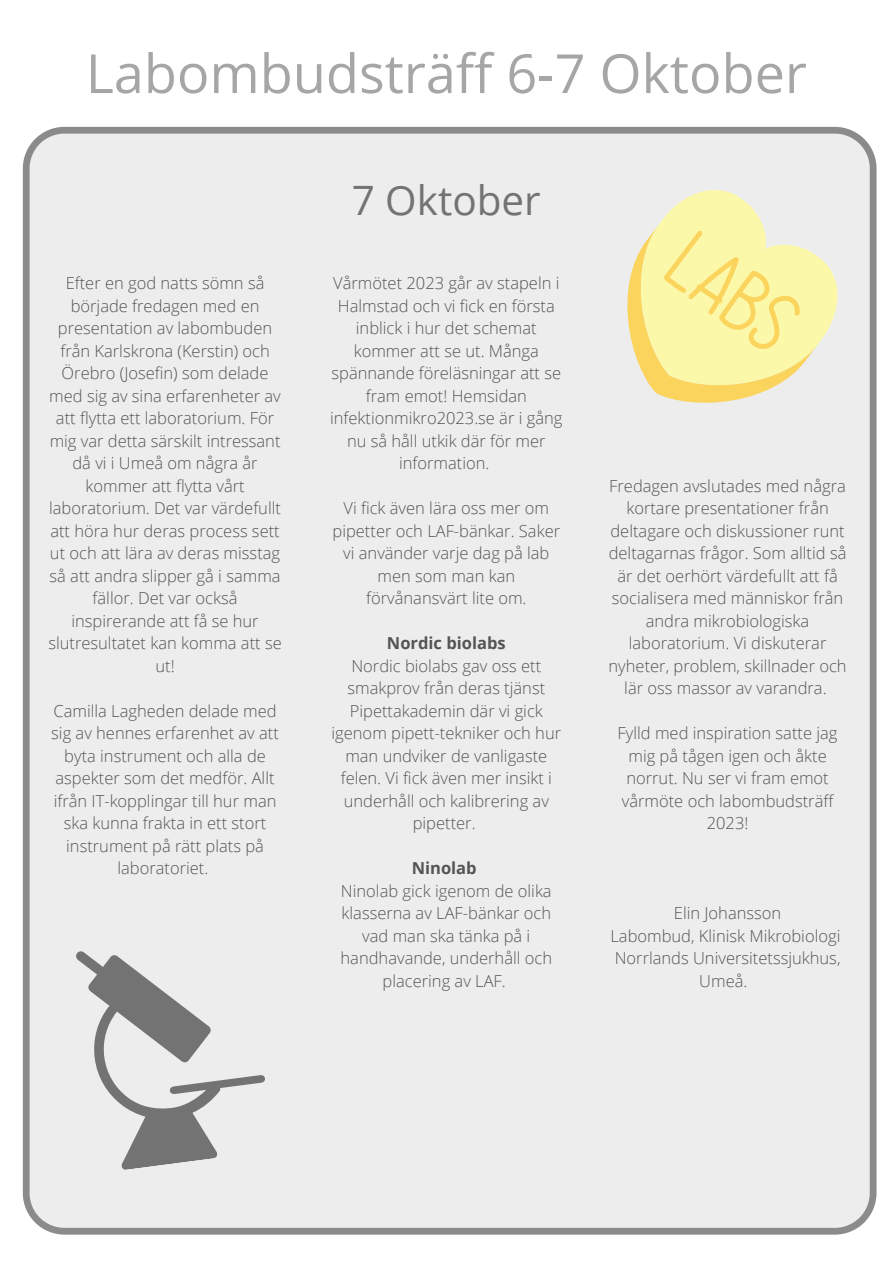
<style>
.page{position:relative;width:893px;height:1264px;background:#fff}
.page>*{position:absolute;margin:0;border:0;box-sizing:border-box;transform-origin:0 0}
.t1{font:54px "Open Sans";color:#a6a6a6}
.t2{font:40.5px "Open Sans";color:#737373}
.t3{font:300 16.5px/22.5px "Open Sans";color:#545454;text-align:center}
.t4{font:700 16.5px "Open Sans";color:#545454}
</style>
<div class="page">
<div style="left:23px;top:127px;width:853px;height:1107px;background:#ededed"></div>
<div style="left:589px;top:168px;width:271px;height:268px;background:#ededed"></div>
<svg style="left:576px;top:206px;width:255px;height:247px;fill:#ededed"></svg>
<svg style="left:75px;top:929px;width:199px;height:243px;fill:#ededed"></svg>
<h1 class="t1" style="left:86px;top:35px;width:722px">Labombudsträff 6-7 Oktober</h1>
<p class="t3" style="left:48px;top:272px;width:235px">Efter en god natts sömn så började fredagen med en presentation av labombuden från Karlskrona (Kerstin) och<br>Örebro (Josefin) som delade med sig av sina erfarenheter av att flytta ett laboratorium. För mig var detta särskilt intressant då vi i Umeå om några år kommer att flytta vårt laboratorium. Det var värdefullt att höra hur deras process sett ut och att lära av deras misstag så att andra slipper gå i samma fällor. Det var också inspirerande att få se hur slutresultatet kan komma att se ut!</p>
<p class="t3" style="left:51px;top:699px;width:229px">Camilla Lagheden delade med sig av hennes erfarenhet av att byta instrument och alla de aspekter som det medför. Allt ifrån IT-kopplingar till hur man ska kunna frakta in ett stort instrument på rätt plats på laboratoriet.</p>
<h2 class="t2" style="left:352px;top:172px;width:190px">7 Oktober</h2>
<p class="t3" style="left:330px;top:272px;width:234px">Vårmötet 2023 går av stapeln i<br>Halmstad och vi fick en första inblick i hur det schemat kommer att se ut. Många spännande föreläsningar att se fram emot! Hemsidan infektionmikro2023.se är i gång nu så håll utkik där för mer information.</p>
<p class="t3" style="left:332px;top:496px;width:229px">Vi fick även lära oss mer om pipetter och LAF-bänkar. Saker vi använder varje dag på lab men som man kan förvånansvärt lite om.</p>
<p class="t4" style="left:387px;top:631px;width:120px">Nordic biolabs</p>
<p class="t3" style="left:331px;top:654px;width:231px">Nordic biolabs gav oss ett smakprov från deras tjänst<br>Pipettakademin där vi gick igenom pipett-tekniker och hur man undviker de vanligaste felen. Vi fick även mer insikt i underhåll och kalibrering av pipetter.</p>
<p class="t4" style="left:411px;top:856px;width:66px">Ninolab</p>
<p class="t3" style="left:340px;top:879px;width:213px">Ninolab gick igenom de olika klasserna av LAF-bänkar och vad man ska tänka på i handhavande, underhåll och placering av LAF.</p>
<p class="t3" style="left:608px;top:474px;width:239px">Fredagen avslutades med några kortare presentationer från deltagare och diskussioner runt deltagarnas frågor. Som alltid så är det oerhört värdefullt att få socialisera med människor från andra mikrobiologiska laboratorium. Vi diskuterar nyheter, problem, skillnader och lär oss massor av varandra.</p>
<p class="t3" style="left:617px;top:721px;width:221px">Fylld med inspiration satte jag mig på tågen igen och åkte norrut. Nu ser vi fram emot vårmöte och labombudsträff<br>2023!</p>
<p class="t3" style="left:610px;top:901px;width:231px">Elin Johansson<br>Labombud, Klinisk Mikrobiologi<br>Norrlands Universitetssjukhus,<br>Umeå.</p>
</div>
